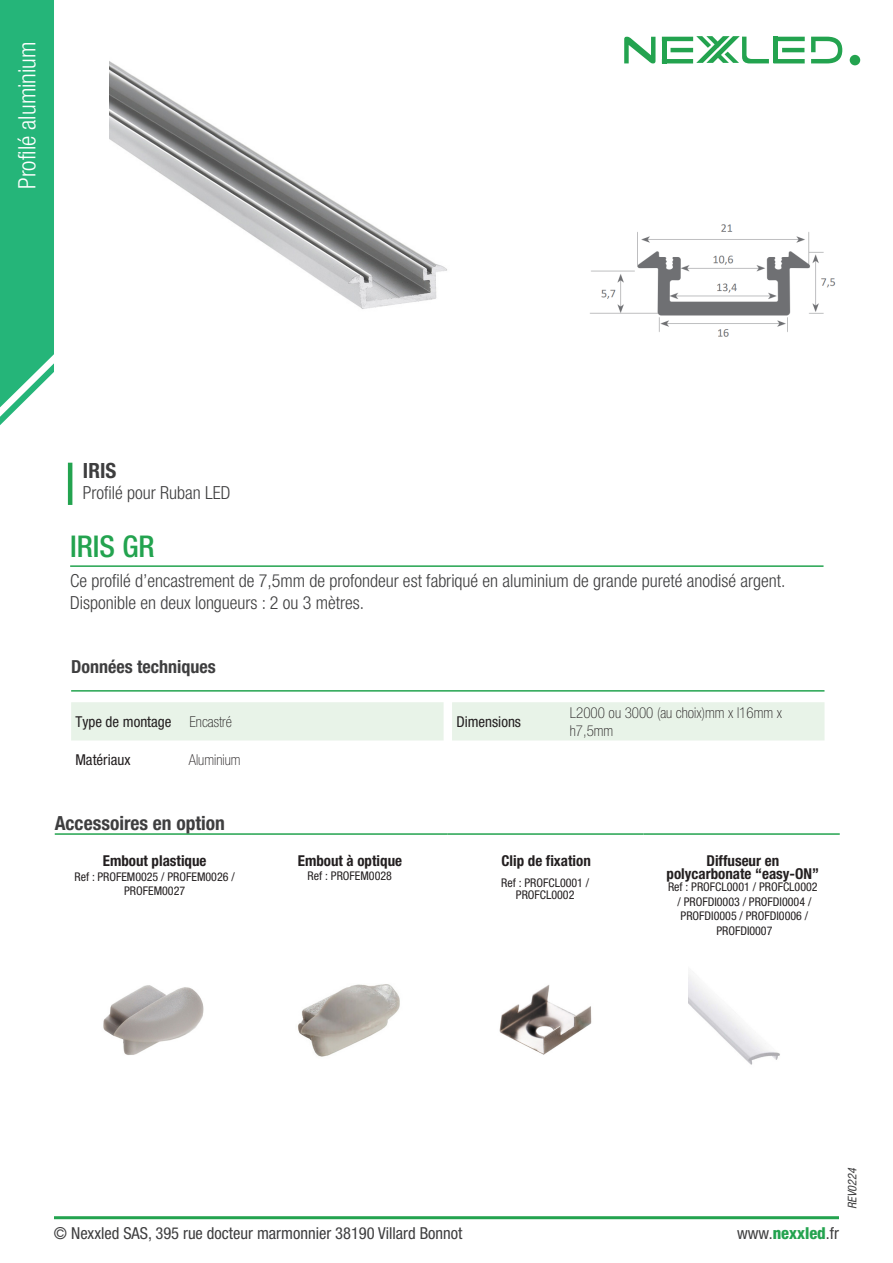
<style>
.page{position:relative;width:893px;height:1263px;background:#fff}
.page>*{position:absolute;margin:0;border:0;box-sizing:border-box;transform-origin:0 0}
.Gamme{font:500 condensed 30px "Helvetica Neue LT Pro";color:#23a34f}
.t1{font:300 condensed 24px "Helvetica Neue LT Pro";color:#fff}
.Gamme_FP{font:700 condensed 21px "Helvetica Neue LT Pro";color:#3e3e3f}
.t2{font:700 condensed 19.5px "Helvetica Neue LT Pro";color:#3e3e3f}
.présentation_produit{font:300 condensed 18px/21.6px "Helvetica Neue LT Pro";color:#3e3e3f}
.Description_gamme{font:300 condensed 18px "Helvetica Neue LT Pro";color:#3e3e3f}
.Titre_partie{font:700 condensed 18px "Helvetica Neue LT Pro";color:#3e3e3f}
.entete_tableau_lumie{font:condensed 16.5px "Helvetica Neue LT Std";color:#3e3e3f}
.t3{font:700 condensed 15px/13.4px "Helvetica Neue LT Std";color:#231f20;text-align:center}
.cellule_tableau_lumi{font:100 condensed 15px/18px "Helvetica Neue LT Std";color:#231f20}
.cellule_tableau_lumi-2{font:condensed 15px "Helvetica Neue LT Std";color:#231f20}
.entete_tableau_lumie-2{font:condensed 15px "Helvetica Neue LT Std";color:#231f20}
.t4{font:condensed 12px/14.4px "Helvetica Neue LT Std";color:#231f20;text-align:center}
.entete_tableau_lumie-3{font:italic condensed 12px "Helvetica Neue LT Std";color:#3e3e3f}
.s1{font-weight:100}
.s2{font-weight:800;color:#23a34f}
</style>
<div class="page">
<hr style="left:54px;top:1216px;width:785px;height:3px;background:#23a34f">
<svg style="left:0;top:0;width:54px;height:425px;background:#37bb84"></svg>
<img style="left:109px;top:61px;width:338px;height:248px">
<hr style="left:68px;top:463px;width:4px;height:42px;background:#23a34f">
<hr style="left:70px;top:565px;width:753px;height:2px;background:#23a34f">
<svg style="left:624px;top:37px;width:31px;height:26px"></svg>
<hr style="left:662px;top:37px;width:31px;height:4px;background:#23a34f">
<hr style="left:670px;top:48px;width:23px;height:4px;background:#23a34f">
<hr style="left:662px;top:59px;width:31px;height:4px;background:#23a34f">
<hr style="left:773px;top:37px;width:32px;height:4px;background:#23a34f">
<hr style="left:782px;top:48px;width:22px;height:4px;background:#23a34f">
<hr style="left:773px;top:59px;width:32px;height:4px;background:#23a34f">
<svg style="left:811px;top:37px;width:31px;height:26px"></svg>
<svg style="left:696px;top:36px;width:73px;height:27px"></svg>
<hr style="left:662px;top:37px;width:4px;height:26px;background:#23a34f">
<div style="left:773px;top:37px;width:5px;height:26px;background:#23a34f"></div>
<div style="left:850px;top:55px;width:10px;height:10px;background:#23a34f;border-radius:50%"></div>
<img style="left:590px;top:224px;width:246px;height:113px">
<div style="left:71px;top:702px;width:373px;height:38px;background:#e8f3e8"></div>
<div style="left:452px;top:702px;width:372px;height:38px;background:#e8f3e8"></div>
<hr style="left:71px;top:690px;width:753px;height:2px;background:#23a34f">
<hr style="left:55px;top:833px;width:196px;height:2px;background:#23a34f">
<hr style="left:251px;top:833px;width:196px;height:2px;background:#23a34f">
<hr style="left:447px;top:833px;width:196px;height:2px;background:#23a34f">
<hr style="left:643px;top:833px;width:197px;height:2px;background:#23a34f">
<img style="left:103px;top:985px;width:101px;height:70px">
<img style="left:297px;top:984px;width:103px;height:73px">
<img style="left:499px;top:985px;width:93px;height:70px">
<img style="left:688px;top:974px;width:92px;height:91px">
<p class="t1" style="left:13px;top:189px;width:149px;rotate:-90deg">Profilé aluminium</p>
<p class="Gamme_FP" style="left:83px;top:457px;width:35px">IRIS</p>
<p class="Description_gamme" style="left:83px;top:483px;width:149px">Profilé pour Ruban LED</p>
<p class="Gamme" style="left:70px;top:528px;width:86px">IRIS GR</p>
<p class="présentation_produit" style="left:70px;top:570px;width:717px">Ce profilé d’encastrement de 7,5mm de profondeur est fabriqué en aluminium de grande pureté anodisé argent.<br>Disponible en deux longueurs : 2 ou 3 mètres.</p>
<p class="Titre_partie" style="left:71px;top:656px;width:146px">Données techniques</p>
<p class="cellule_tableau_lumi-2" style="left:75px;top:713px;width:158px">Type de montage <span class="s1">Encastré</span></p>
<p class="entete_tableau_lumie-2" style="left:75px;top:751px;width:57px">Matériaux</p>
<p class="cellule_tableau_lumi" style="left:189px;top:751px;width:53px">Aluminium</p>
<h3 class="t2" style="left:55px;top:811px;width:172px">Accessoires en option</h3>
<p class="t3" style="left:103px;top:854px;width:105px">Embout plastique</p>
<p class="t4" style="left:75px;top:870px;width:162px;line-height:14px">Ref : PROFEM0025 / PROFEM0026 /<br>PROFEM0027</p>
<p class="t3" style="left:298px;top:854px;width:106px">Embout à optique</p>
<p class="t4" style="left:308px;top:868px;width:86px">Ref : PROFEM0028</p>
<p class="entete_tableau_lumie-2" style="left:456px;top:713px;width:66px">Dimensions</p>
<p class="cellule_tableau_lumi" style="left:570px;top:703px;width:214px">L2000 ou 3000 (au choix)mm x l16mm x h7,5mm</p>
<p class="t3" style="left:501px;top:854px;width:91px">Clip de fixation</p>
<p class="t4" style="left:501px;top:877px;width:90px;line-height:11.4px">Ref : PROFCL0001 /<br>PROFCL0002</p>
<p class="t3" style="left:667px;top:853px;width:154px">Diffuseur en polycarbonate “easy-ON”</p>
<p class="t4" style="left:668px;top:880px;width:151px">Ref : PROFCL0001 / PROFCL0002 / PROFDI0003 / PROFDI0004 /<br>PROFDI0005 / PROFDI0006 /<br>PROFDI0007</p>
<p class="entete_tableau_lumie" style="left:54px;top:1224px;width:410px">© Nexxled SAS, 395 rue docteur marmonnier 38190 Villard Bonnot</p>
<h3 class="entete_tableau_lumie" style="left:737px;top:1224px;width:103px">www.<span class="s2">nexxled</span>.fr</h3>
<p class="entete_tableau_lumie-3" style="left:845px;top:1209px;width:42px;rotate:-90deg">REV0224</p>
</div>
